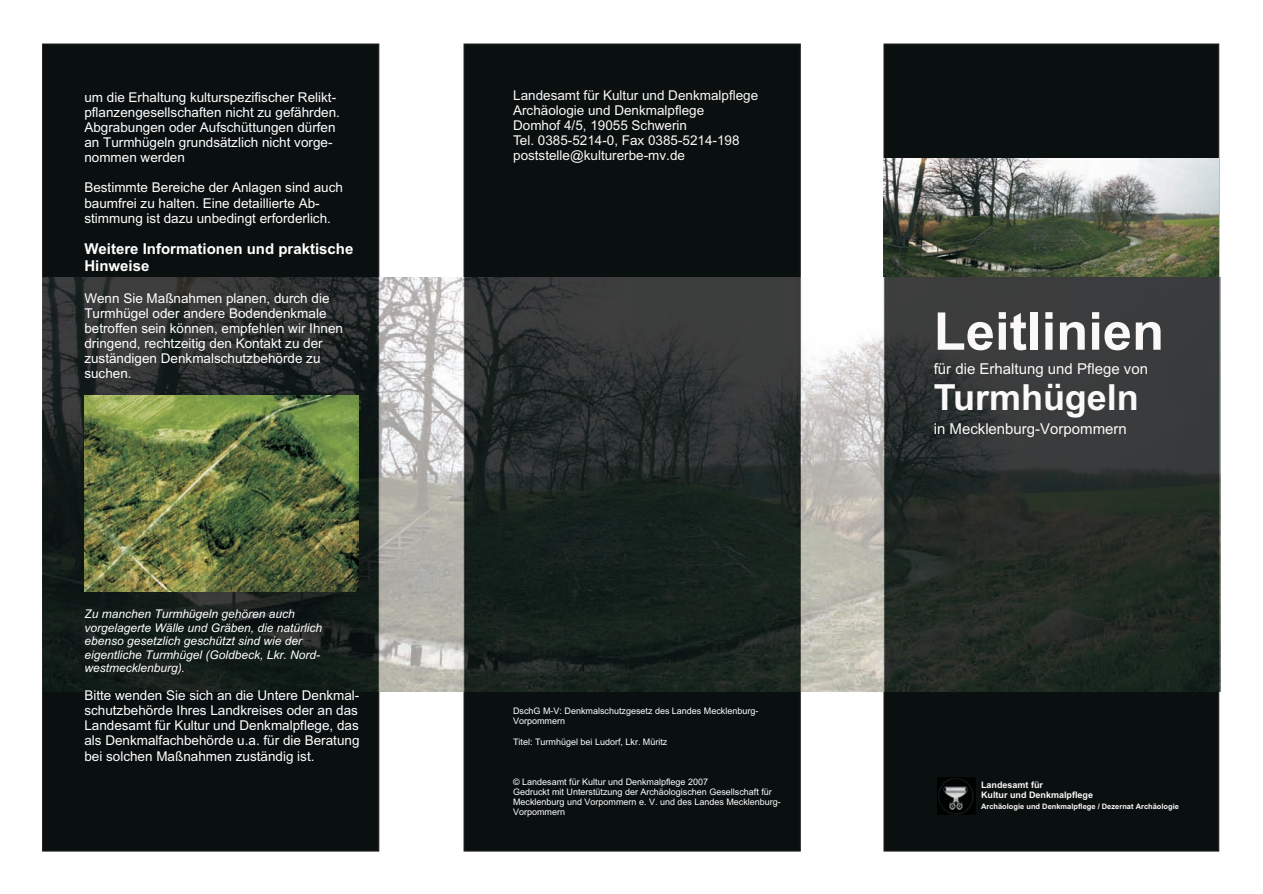
<style>
.page{position:relative;width:1263px;height:894px;background:#fff}
.page>*{position:absolute;margin:0;border:0;box-sizing:border-box;transform-origin:0 0}
.t1{font:700 52.5px "Arial";color:#fbf9f8}
.t2{font:700 36px "Arial";color:#fbf9f8}
.t3{font:15px "Arial";color:#fbf9f8}
.t4{font:700 15px/16.8px "Arial";color:#fff}
.t5{font:13.5px/15.1px "Arial";color:#fff}
.t6{font:13.5px/15.1px "Arial";color:#fbf9f8}
.t7{font:italic 12px/13.4px "Arial";color:#fff}
.t8{font:9px/10.1px "Arial";color:#fff}
.t9{font:700 9px/10.1px "Arial";color:#fbf9f8}
.t10{font:700 7.5px "Arial";color:#fbf9f8}
</style>
<div class="page">
<div style="left:884px;top:44px;width:335px;height:807px;background:#0a0f0f;border:1px solid #231f20"></div>
<div style="left:464px;top:44px;width:336px;height:807px;background:#0a0f0f;border:1px solid #231f20"></div>
<div style="left:42px;top:44px;width:337px;height:807px;background:#0a0f0f;border:1px solid #231f20"></div>
<img style="left:937px;top:778px;width:39px;height:36px">
<img style="left:43px;top:277px;width:1177px;height:415px">
<img style="left:884px;top:159px;width:335px;height:118px">
<img style="left:84px;top:395px;width:275px;height:196px">
<p class="t5" style="left:84px;top:91px;width:257px">um die Erhaltung kulturspezifischer Relikt&shy;pflanzengesellschaften nicht zu gefährden.<br>Abgrabungen oder Aufschüttungen dürfen an Turmhügeln grundsätzlich nicht vorge&shy;nommen werden</p>
<p class="t5" style="left:84px;top:181px;width:260px">Bestimmte Bereiche der Anlagen sind auch baumfrei zu halten. Eine detaillierte Ab&shy;stimmung ist dazu unbedingt erforderlich.</p>
<p class="t4" style="left:84px;top:242px;width:270px">Weitere Informationen und praktische<br>Hinweise</p>
<p class="t5" style="left:84px;top:292px;width:260px">Wenn Sie Maßnahmen planen, durch die Turmhügel oder andere Bodendenkmale betroffen sein können, empfehlen wir Ihnen dringend, rechtzeitig den Kontakt zu der zuständigen Denkmalschutzbehörde zu suchen.</p>
<p class="t7" style="left:84px;top:609px;width:239px">Zu manchen Turmhügeln gehören auch vorgelagerte Wälle und Gräben, die natürlich ebenso gesetzlich geschützt sind wie der eigentliche Turmhügel (Goldbeck, Lkr. Nord&shy;westmecklenburg).</p>
<p class="t5" style="left:84px;top:689px;width:277px;text-align:justify">Bitte wenden Sie sich an die Untere Denkmal&shy;schutzbehörde Ihres Landkreises oder an das Landesamt für Kultur und Denkmalpflege, das als Denkmalfachbehörde u.a. für die Beratung bei solchen Maßnahmen zuständig ist.</p>
<p class="t6" style="left:513px;top:89px;width:247px">Landesamt für Kultur und Denkmalpflege Archäologie und Denkmalpflege<br>Domhof 4/5, 19055 Schwerin<br>Tel. 0385-5214-0, Fax 0385-5214-198 poststelle@kulturerbe-mv.de</p>
<p class="t8" style="left:513px;top:707px;width:247px">DschG M-V: Denkmalschutzgesetz des Landes Mecklenburg-<br>Vorpommern</p>
<p class="t8" style="left:513px;top:737px;width:156px">Titel: Turmhügel bei Ludorf, Lkr. Müritz</p>
<p class="t8" style="left:513px;top:777px;width:269px">© Landesamt für Kultur und Denkmalpflege 2007<br>Gedruckt mit Unterstützung der Archäologischen Gesellschaft für Mecklenburg und Vorpommern e. V. und des Landes Mecklenburg-Vorpommern</p>
<h1 class="t1" style="left:934px;top:312px;width:232px">Leitlinien</h1>
<p class="t3" style="left:934px;top:364px;width:216px">für die Erhaltung und Pflege von</p>
<h2 class="t2" style="left:934px;top:384px;width:207px">Turmhügeln</h2>
<p class="t3" style="left:934px;top:423px;width:195px">in Mecklenburg-Vorpommern</p>
<p class="t9" style="left:981px;top:780px;width:114px">Landesamt für<br>Kultur und Denkmalpflege</p>
<p class="t10" style="left:981px;top:803px;width:199px">Archäologie und Denkmalpflege / Dezernat Archäologie</p>
</div>
